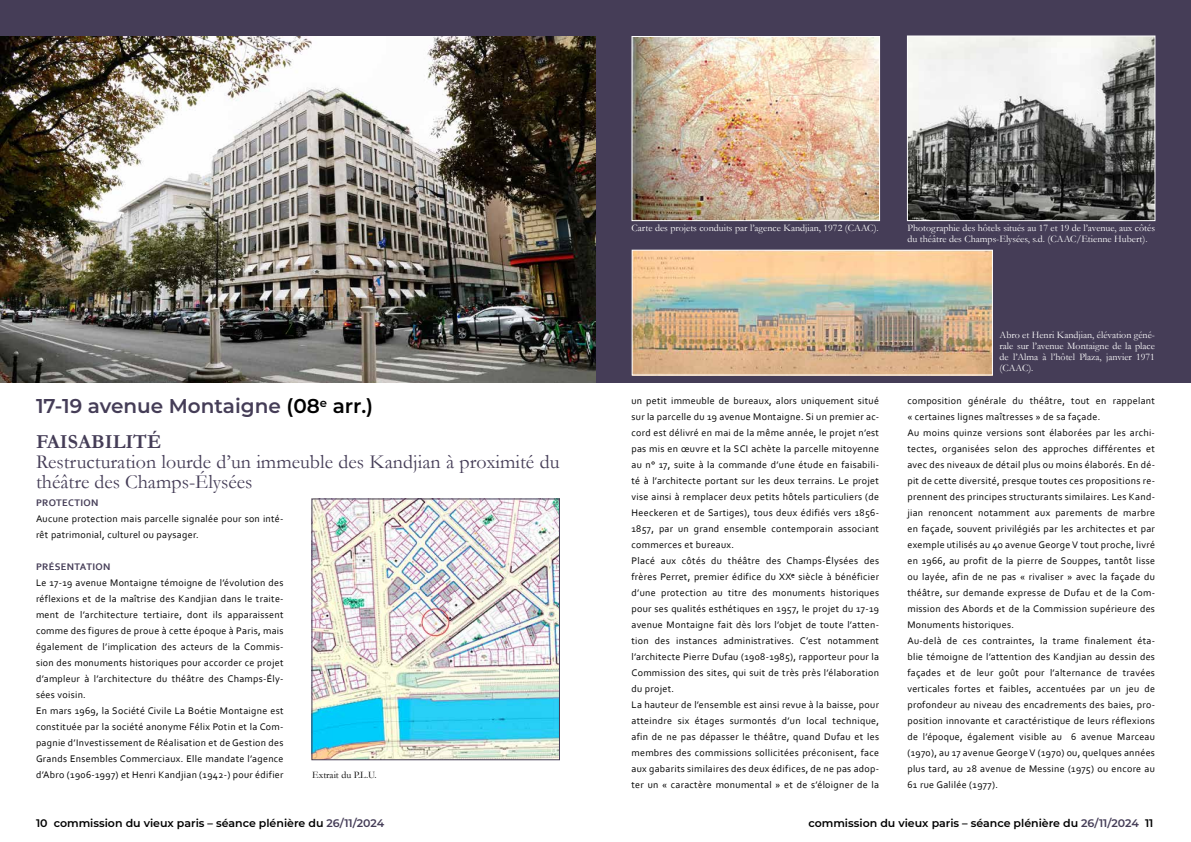
<style>
.page{position:relative;width:1191px;height:842px;background:#fff}
.page>*{position:absolute;margin:0;border:0;box-sizing:border-box;transform-origin:0 0}
.t1{font:20px/20px "Garamond";color:#453d57}
.t2{font:600 20px "Montserrat";color:#453d57}
.t3{font:700 20px "Garamond";color:#453d57}
.t4{font:600 11px "Montserrat";color:#000}
.t5{font:10px/16px "Corbel";letter-spacing:.03em;color:#000}
.t6{font:10px/11px "Garamond";color:#fff;text-align:justify}
.t7{font:700 10px "Corbel";letter-spacing:.03em;color:#453d57}
.t8{font:10px "Garamond";color:#000}
.s1{color:#000}
.s2{color:#453d57}
</style>
<div class="page">
<div style="left:595px;top:0;width:596px;height:383px;background:#453d57"></div>
<div style="left:0;top:0;width:595px;height:383px;background:#453d57"></div>
<img style="left:633px;top:38px;width:245px;height:181px">
<div style="left:631px;top:36px;width:249px;height:185px;border:1px solid #fff"></div>
<img style="left:909px;top:38px;width:244px;height:181px">
<div style="left:907px;top:36px;width:248px;height:185px;border:1px solid #fff"></div>
<img style="left:633px;top:252px;width:358px;height:121px">
<div style="left:631px;top:250px;width:362px;height:125px;border:1px solid #fff"></div>
<img style="left:313px;top:500px;width:245px;height:258px">
<div style="left:311px;top:498px;width:249px;height:262px;border:1px solid #453d57"></div>
<img style="left:0;top:36px;width:595px;height:347px">
<h1 class="t2" style="left:36px;top:392px;width:339px">17-19 avenue Montaigne <span class="s1">(08</span><sup>e</sup> <span class="s1">arr.)</span></h1>
<h1 class="t3" style="left:36px;top:428px;width:127px">FAISABILITÉ</h1>
<h1 class="t1" style="left:36px;top:451px;width:525px">Restructuration lourde d’un immeuble des Kandjian à proximité du théâtre des Champs-Élysées</h1>
<p class="t7" style="left:36px;top:497px;width:64px">PROTECTION</p>
<p class="t5" style="left:36px;top:511px;width:249px">Aucune protection mais parcelle signalée pour son inté&shy;rêt patrimonial, culturel ou paysager.</p>
<p class="t7" style="left:36px;top:561px;width:76px">PRÉSENTATION</p>
<p class="t5" style="left:36px;top:575px;width:249px">Le 17-19 avenue Montaigne témoigne de l’évolution des réflexions et de la maîtrise des Kandjian dans le traite&shy;ment de l’architecture tertiaire, dont ils apparaissent comme des figures de proue à cette époque à Paris, mais également de l’implication des acteurs de la Commis&shy;sion des monuments historiques pour accorder ce projet d’ampleur à l’architecture du théâtre des Champs-Ély&shy;sées voisin.<br>En mars 1969, la Société Civile La Boétie Montaigne est constituée par la société anonyme Félix Potin et la Com&shy;pagnie d’Investissement de Réalisation et de Gestion des Grands Ensembles Commerciaux. Elle mandate l’agence d’Abro (1906-1997) et Henri Kandjian (1942-) pour édifier</p>
<p class="t8" style="left:312px;top:768px;width:66px">Extrait du P.L.U.</p>
<p class="t6" style="left:631px;top:222px;width:249px">Carte des projets conduits par l’agence Kandjian, 1972 (CAAC).</p>
<p class="t6" style="left:907px;top:222px;width:249px">Photographie des hôtels situés au 17 et 19 de l’avenue, aux côtés du théâtre des Champs-Elysées, s.d. (CAAC/Etienne Hubert).</p>
<p class="t6" style="left:999px;top:329px;width:157px">Abro et Henri Kandjian, élévation géné&shy;rale sur l’avenue Montaigne de la place de l’Alma à l’hôtel Plaza, janvier 1971 (CAAC).</p>
<p class="t5" style="left:631px;top:393px;width:249px">un petit immeuble de bureaux, alors uniquement situé sur la parcelle du 19 avenue Montaigne. Si un premier ac&shy;cord est délivré en mai de la même année, le projet n’est pas mis en œuvre et la SCI achète la parcelle mitoyenne au n° 17, suite à la commande d’une étude en faisabili&shy;té à l’architecte portant sur les deux terrains. Le projet vise ainsi à remplacer deux petits hôtels particuliers (de Heeckeren et de Sartiges), tous deux édifiés vers 1856- 1857, par un grand ensemble contemporain associant commerces et bureaux.<br>Placé aux côtés du théâtre des Champs-Élysées des frères Perret, premier édifice du XXe siècle à bénéficier d’une protection au titre des monuments historiques pour ses qualités esthétiques en 1957, le projet du 17-19 avenue Montaigne fait dès lors l’objet de toute l’atten&shy;tion des instances administratives. C’est notamment l’architecte Pierre Dufau (1908-1985), rapporteur pour la Commission des sites, qui suit de très près l’élaboration du projet.<br>La hauteur de l’ensemble est ainsi revue à la baisse, pour atteindre six étages surmontés d’un local technique, afin de ne pas dépasser le théâtre, quand Dufau et les membres des commissions sollicitées préconisent, face aux gabarits similaires des deux édifices, de ne pas adop&shy;ter un « caractère monumental » et de s’éloigner de la</p>
<p class="t5" style="left:907px;top:393px;width:249px">composition générale du théâtre, tout en rappelant « certaines lignes maîtresses » de sa façade.<br>Au moins quinze versions sont élaborées par les archi&shy;tectes, organisées selon des approches différentes et avec des niveaux de détail plus ou moins élaborés. En dé&shy;pit de cette diversité, presque toutes ces propositions re&shy;prennent des principes structurants similaires. Les Kand&shy;jian renoncent notamment aux parements de marbre en façade, souvent privilégiés par les architectes et par exemple utilisés au 40 avenue George V tout proche, livré en 1966, au profit de la pierre de Souppes, tantôt lisse ou layée, afin de ne pas « rivaliser » avec la façade du théâtre, sur demande expresse de Dufau et de la Com&shy;mission des Abords et de la Commission supérieure des Monuments historiques.<br>Au-delà de ces contraintes, la trame finalement éta&shy;blie témoigne de l’attention des Kandjian au dessin des façades et de leur goût pour l’alternance de travées verticales fortes et faibles, accentuées par un jeu de profondeur au niveau des encadrements des baies, pro&shy;position innovante et caractéristique de leurs réflexions de l’époque, également visible au 6 avenue Marceau (1970), au 17 avenue George V (1970) ou, quelques années plus tard, au 28 avenue de Messine (1975) ou encore au 61 rue Galilée (1977).</p>
<p class="t4" style="left:36px;top:815px;width:350px">10 commission du vieux paris – séance plénière du <span class="s2">26/11/2024</span></p>
<p class="t4" style="left:808px;top:815px;width:346px">commission du vieux paris – séance plénière du <span class="s2">26/11/2024</span> 11</p>
</div>
